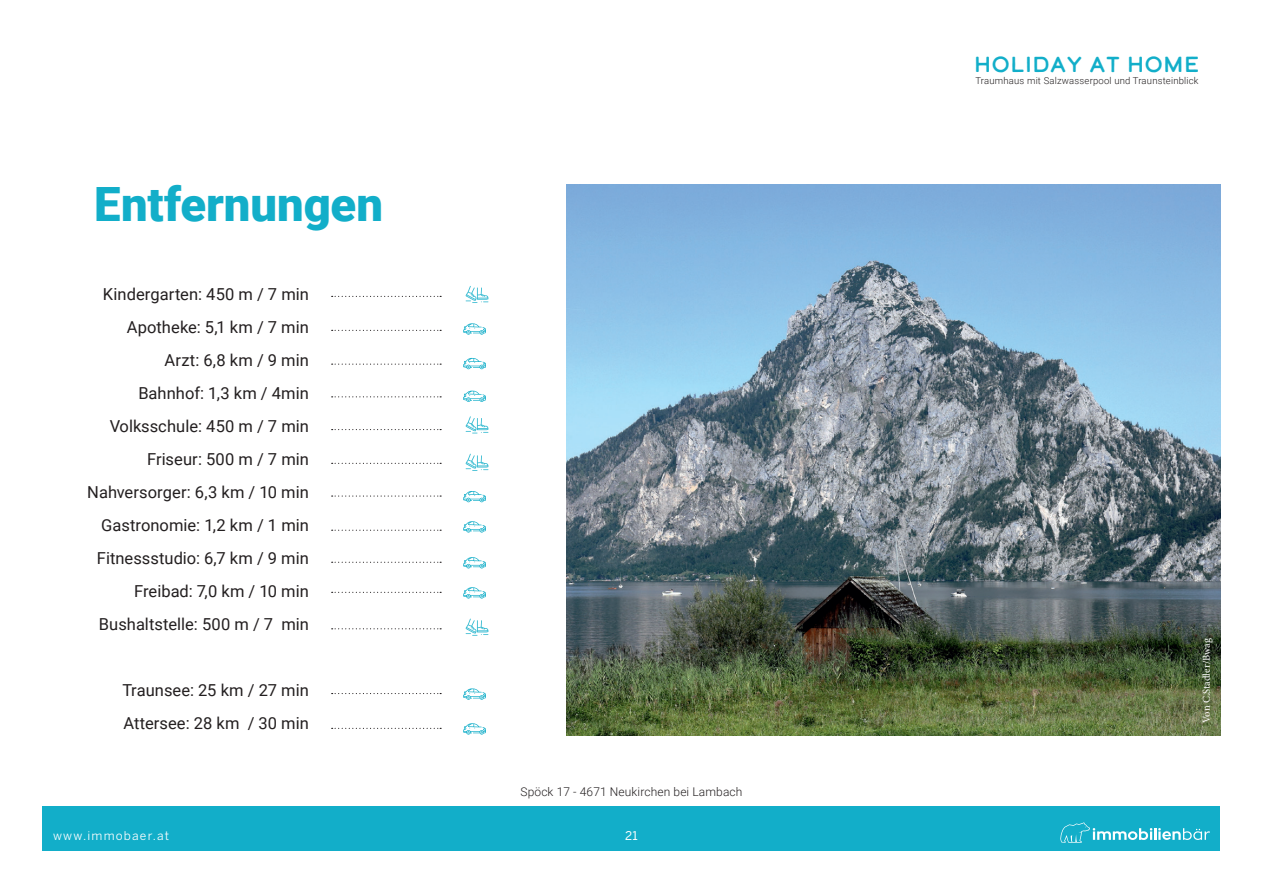
<style>
.page{position:relative;width:1263px;height:893px;background:#fff}
.page>*{position:absolute;margin:0;border:0;box-sizing:border-box;transform-origin:0 0}
.t1{font:900 47.25px "Roboto";letter-spacing:-.005em;color:#12aec9}
.t2{font:21.75px "Calder Dark";color:#12aec9}
.t3{font:16.5px/33px "Roboto";color:#231f20;text-align:right}
.t4{font:300 12px "Roboto";letter-spacing:.01em;color:#231f20}
.t5{font:12px "Benton Sans";letter-spacing:.1em;color:#fff}
.t6{font:12px "Benton Sans";color:#fff}
.t7{font:10.5px "Minion Pro";letter-spacing:-.005em;color:#fff}
.t8{font:300 9.45px "Roboto";letter-spacing:.02em;color:#231f20}
</style>
<div class="page">
<div style="left:43px;top:806px;width:1177px;height:44px;background:#12aec9"></div>
<svg style="left:1060px;top:822px;width:150px;height:21px"></svg>
<svg style="left:332px;top:296px;width:109px;height:1px"></svg>
<svg style="left:332px;top:330px;width:109px;height:1px"></svg>
<svg style="left:332px;top:364px;width:109px;height:1px"></svg>
<svg style="left:332px;top:396px;width:109px;height:1px"></svg>
<svg style="left:332px;top:429px;width:109px;height:1px"></svg>
<svg style="left:332px;top:463px;width:109px;height:1px"></svg>
<svg style="left:332px;top:495px;width:109px;height:2px"></svg>
<svg style="left:332px;top:530px;width:109px;height:1px"></svg>
<svg style="left:466px;top:286px;width:22px;height:17px"></svg>
<svg style="left:466px;top:416px;width:22px;height:18px"></svg>
<svg style="left:466px;top:454px;width:22px;height:17px"></svg>
<svg style="left:466px;top:619px;width:22px;height:17px"></svg>
<svg style="left:332px;top:562px;width:109px;height:1px"></svg>
<svg style="left:332px;top:592px;width:109px;height:1px"></svg>
<svg style="left:332px;top:628px;width:109px;height:1px"></svg>
<svg style="left:332px;top:693px;width:109px;height:1px"></svg>
<svg style="left:332px;top:728px;width:109px;height:1px"></svg>
<svg style="left:463px;top:323px;width:23px;height:12px"></svg>
<svg style="left:463px;top:358px;width:23px;height:11px"></svg>
<svg style="left:463px;top:391px;width:23px;height:11px"></svg>
<svg style="left:463px;top:521px;width:23px;height:12px"></svg>
<svg style="left:463px;top:491px;width:23px;height:11px"></svg>
<svg style="left:463px;top:557px;width:23px;height:11px"></svg>
<svg style="left:463px;top:587px;width:23px;height:12px"></svg>
<svg style="left:463px;top:688px;width:23px;height:12px"></svg>
<svg style="left:463px;top:723px;width:23px;height:12px"></svg>
<img style="left:566px;top:185px;width:654px;height:551px">
<h1 class="t1" style="left:94px;top:171px;width:290px">Entfernungen</h1>
<p class="t3" style="left:87px;top:277px;width:223px">Kindergarten: 450 m / 7 min<br>Apotheke: 5,1 km / 7 min<br>Arzt: 6,8 km / 9 min<br>Bahnhof: 1,3 km / 4min<br>Volksschule: 450 m / 7 min<br>Friseur: 500 m / 7 min<br>Nahversorger: 6,3 km / 10 min<br>Gastronomie: 1,2 km / 1 min<br>Fitnessstudio: 6,7 km / 9 min<br>Freibad: 7,0 km / 10 min<br>Bushaltstelle: 500 m / 7 min</p>
<p class="t3" style="left:123px;top:673px;width:188px;text-align:left">Traunsee: 25 km / 27 min<br>Attersee: 28 km / 30 min</p>
<p class="t4" style="left:520px;top:783px;width:223px">Spöck 17 - 4671 Neukirchen bei Lambach</p>
<p class="t5" style="left:53px;top:828px;width:118px">www.immobaer.at</p>
<p class="t6" style="left:625px;top:828px;width:14px">21</p>
<h2 class="t2" style="left:974px;top:50px;width:227px">HOLIDAY AT HOME</h2>
<p class="t8" style="left:975px;top:74px;width:225px">Traumhaus mit Salzwasserpool und Traunsteinblick</p>
<p class="t7" style="left:1199px;top:723px;width:86px;rotate:-90deg">Von C.Stadler/Bwag</p>
</div>
